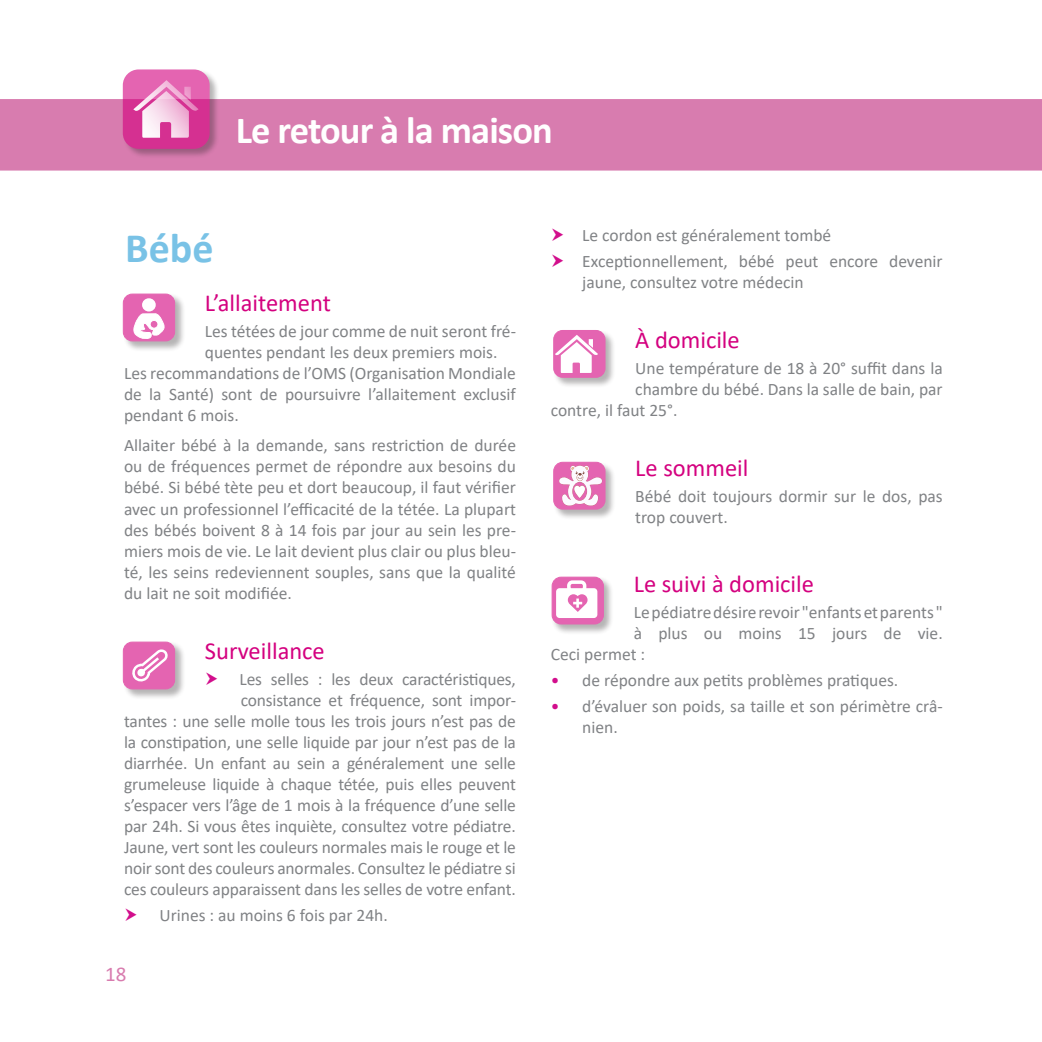
<style>
.page{position:relative;width:1042px;height:1042px;background:#fff}
.page>*{position:absolute;margin:0;border:0;box-sizing:border-box;transform-origin:0 0}
.t1{font:700 42px "Calibri";color:#79c2e6}
.t2{font:700 38.5px "Calibri";letter-spacing:-.025em;color:#fff}
.t3{font:24.5px "Calibri";color:#d4007f}
.t4{font:21px "Calibri";color:#d87caf}
.t5{font:17.5px/21px "Calibri";letter-spacing:-.01em;color:#808285}
.s1{color:#d20e8c}
</style>
<div class="page">
<div style="left:0;top:99px;width:1042px;height:71px;background:#d87caf"></div>
<div style="left:122px;top:69px;width:98px;height:90px;background:#231f20;opacity:.55"></div>
<svg style="left:124px;top:70px;width:85px;height:78px;background:#db469e"></svg>
<div style="left:123px;top:69px;width:87px;height:80px;border:2px solid #d4007f;border-radius:15px"></div>
<div style="left:122px;top:293px;width:63px;height:59px;background:#231f20;opacity:.55"></div>
<div style="left:123px;top:294px;width:52px;height:47px;background:#e464b1;border-radius:9px"></div>
<div style="left:123px;top:294px;width:52px;height:47px;border:1px solid #d4007f;border-radius:9px"></div>
<div style="left:145px;top:301px;width:8px;height:8px;background:#fff;border-radius:50%"></div>
<div style="left:142px;top:298px;width:14px;height:13px;border:5px solid #fff;border-radius:50%"></div>
<svg style="left:132px;top:313px;width:33px;height:28px"></svg>
<div style="left:122px;top:641px;width:63px;height:59px;background:#231f20;opacity:.55"></div>
<div style="left:123px;top:642px;width:52px;height:47px;background:#e464b1;border-radius:9px"></div>
<div style="left:123px;top:641px;width:52px;height:48px;border:1px solid #d4007f;border-radius:9px"></div>
<div style="left:553px;top:329px;width:63px;height:59px;background:#231f20;opacity:.55"></div>
<div style="left:554px;top:330px;width:51px;height:47px;background:#e464b1;border-radius:9px"></div>
<div style="left:553px;top:330px;width:52px;height:48px;border:1px solid #d4007f;border-radius:9px"></div>
<div style="left:553px;top:461px;width:63px;height:59px;background:#231f20;opacity:.55"></div>
<div style="left:554px;top:462px;width:51px;height:47px;background:#e464b1;border-radius:9px"></div>
<div style="left:553px;top:462px;width:52px;height:47px;border:1px solid #d4007f;border-radius:9px"></div>
<div style="left:551px;top:576px;width:63px;height:59px;background:#231f20;opacity:.55"></div>
<div style="left:552px;top:577px;width:51px;height:47px;background:#e464b1;border-radius:9px"></div>
<div style="left:551px;top:577px;width:53px;height:47px;border:1px solid #d4007f;border-radius:9px"></div>
<svg style="left:132px;top:649px;width:36px;height:33px"></svg>
<svg style="left:555px;top:335px;width:43px;height:38px"></svg>
<svg style="left:133px;top:80px;width:65px;height:58px;background:#e98fc4"></svg>
<svg style="left:556px;top:580px;width:41px;height:38px"></svg>
<svg style="left:559px;top:465px;width:44px;height:41px"></svg>
<p class="t2" style="left:236px;top:103px;width:319px">Le retour à la maison</p>
<p class="t1" style="left:125px;top:219px;width:90px">Bébé</p>
<p class="t3" style="left:205px;top:285px;width:127px">L’allaitement</p>
<p class="t5" style="left:205px;top:320px;width:313px">Les tétées de jour comme de nuit seront fré&shy;quentes pendant les deux premiers mois.</p>
<p class="t5" style="left:124px;top:362px;width:393px;text-align:justify">Les recommandations de l’OMS (Organisation Mondiale de la Santé) sont de poursuivre l’allaitement exclusif pendant 6 mois.</p>
<p class="t5" style="left:124px;top:435px;width:393px;text-align:justify">Allaiter bébé à la demande, sans restriction de durée ou de fréquences permet de répondre aux besoins du bébé. Si bébé tète peu et dort beaucoup, il faut vérifier avec un professionnel l’efficacité de la tétée. La plupart des bébés boivent 8 à 14 fois par jour au sein les pre&shy;miers mois de vie. Le lait devient plus clair ou plus bleu&shy;té, les seins redeviennent souples, sans que la qualité du lait ne soit modifiée.</p>
<p class="t3" style="left:205px;top:634px;width:121px">Surveillance</p>
<p class="t5" style="left:124px;top:668px;width:393px;text-align:right">Les selles : les deux caractéristiques,<br>consistance et fréquence, sont impor-<br>tantes : une selle molle tous les trois jours n’est pas de la constipation, une selle liquide par jour n’est pas de la diarrhée. Un enfant au sein a généralement une selle grumeleuse liquide à chaque tétée, puis elles peuvent s’espacer vers l’âge de 1 mois à la fréquence d’une selle par 24h. Si vous êtes inquiète, consultez votre pédiatre.<br>Jaune, vert sont les couleurs normales mais le rouge et le noir sont des couleurs anormales. Consultez le pédiatre si ces couleurs apparaissent dans les selles de votre enfant.</p>
<p class="t5" style="left:159px;top:904px;width:230px">Urines : au moins 6 fois par 24h.</p>
<p class="t4" style="left:105px;top:959px;width:23px">18</p>
<p class="t5" style="left:582px;top:224px;width:250px">Le cordon est généralement tombé</p>
<p class="t5" style="left:582px;top:250px;width:362px">Exceptionnellement, bébé peut encore devenir jaune, consultez votre médecin</p>
<p class="t3" style="left:635px;top:323px;width:106px">À domicile</p>
<p class="t5" style="left:635px;top:357px;width:309px">Une température de 18 à 20° suffit dans la</p>
<p class="t5" style="left:635px;top:378px;width:309px">chambre du bébé. Dans la salle de bain, par</p>
<p class="t5" style="left:551px;top:399px;width:128px">contre, il faut 25°.</p>
<p class="t3" style="left:635px;top:451px;width:115px">Le sommeil</p>
<p class="t5" style="left:635px;top:485px;width:309px">Bébé doit toujours dormir sur le dos, pas trop couvert.</p>
<p class="t3" style="left:634px;top:567px;width:182px">Le suivi à domicile</p>
<p class="t5" style="left:634px;top:601px;width:310px">Le pédiatre désire revoir "enfants et parents "</p>
<p class="t5" style="left:634px;top:622px;width:310px">à plus ou moins 15 jours de vie.</p>
<p class="t5" style="left:551px;top:643px;width:96px">Ceci permet :</p>
<p class="t5" style="left:551px;top:669px;width:349px"><span class="s1">•</span> de répondre aux petits problèmes pratiques.</p>
<p class="t5" style="left:582px;top:695px;width:362px;text-indent:-32px"><span class="s1">•</span> d’évaluer son poids, sa taille et son périmètre crâ&shy;nien.</p>
</div>
